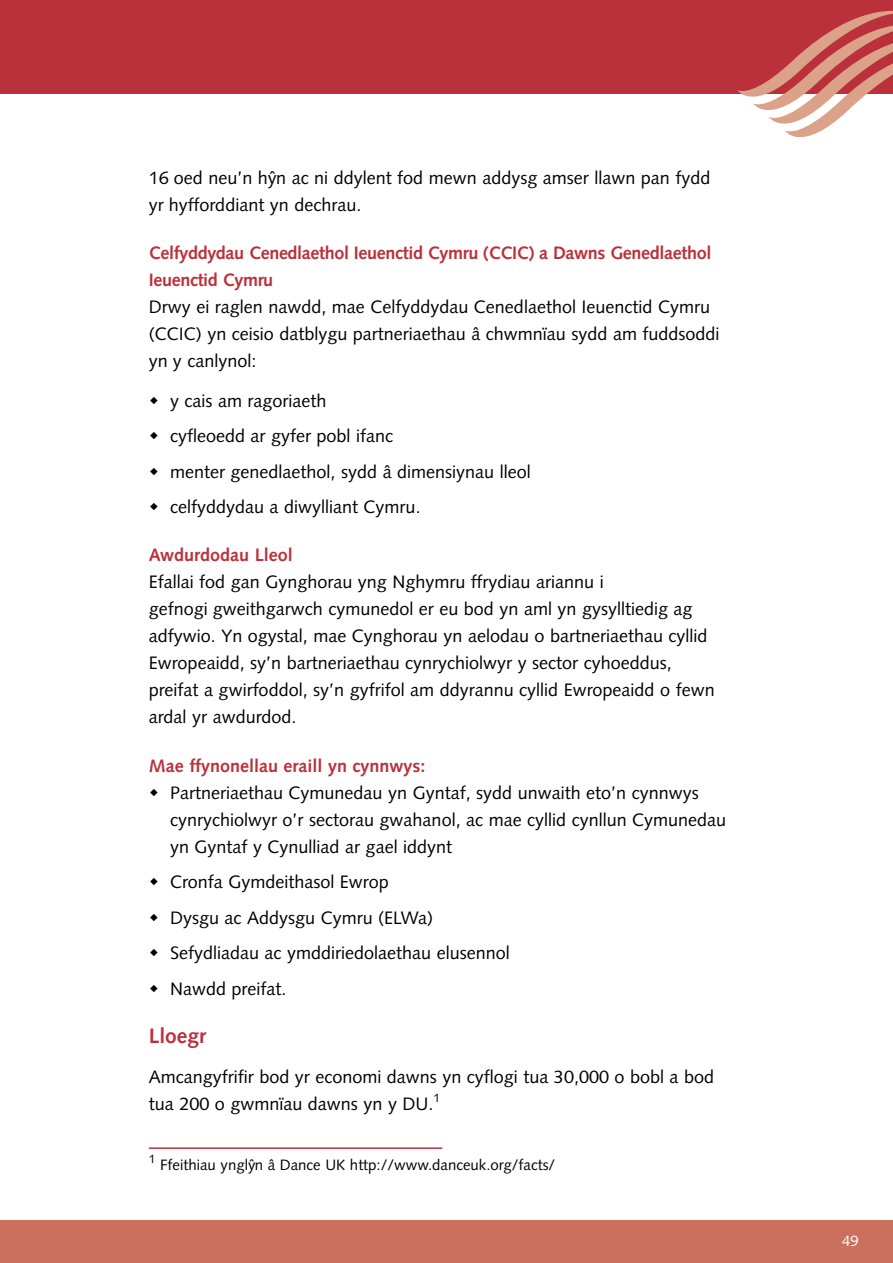
<style>
.page{position:relative;width:893px;height:1263px;background:#fff}
.page>*{position:absolute;margin:0;border:0;box-sizing:border-box;transform-origin:0 0}
.sub_sub_head{font:700 21px "Syntax";color:#ba313b}
.Body_Text{font:18px/27px "Syntax";color:#000}
.Bullets{font:18px/27px "Syntax";color:#000}
.Body_Text-2{font:700 18px/27px "Syntax";letter-spacing:-.02em;color:#ba313b}
.sub_sub_sub_head{font:700 18px "Syntax";color:#ba313b}
.Body_Text-3{font:15px "Syntax";color:#000}
.t1{font:15px "Syntax";color:#fff}
.Body_Text-4{font:12px "Syntax";color:#000}
</style>
<div class="page">
<div style="left:0;top:1220px;width:893px;height:43px;background:#cb705e"></div>
<div style="left:0;top:0;width:893px;height:94px;background:#ba313b"></div>
<svg style="left:737px;top:10px;width:156px;height:128px"></svg>
<hr style="left:149px;top:1147px;width:293px;height:2px;background:#ba313b">
<p class="Body_Text" style="left:149px;top:164px;width:563px">16 oed neu’n hyˆn ac ni ddylent fod mewn addysg amser llawn pan fydd yr hyfforddiant yn dechrau.</p>
<p class="Body_Text-2" style="left:149px;top:239px;width:564px">Celfyddydau Cenedlaethol Ieuenctid Cymru (CCIC) a Dawns Genedlaethol<br>Ieuenctid Cymru</p>
<p class="Body_Text" style="left:149px;top:293px;width:572px">Drwy ei raglen nawdd, mae Celfyddydau Cenedlaethol Ieuenctid Cymru (CCIC) yn ceisio datblygu partneriaethau â chwmnïau sydd am fuddsoddi yn y canlynol:</p>
<p class="Bullets" style="left:170px;top:387px;width:158px">y cais am ragoriaeth</p>
<p class="Bullets" style="left:170px;top:422px;width:225px">cyfleoedd ar gyfer pobl ifanc</p>
<p class="Bullets" style="left:170px;top:458px;width:362px">menter genedlaethol, sydd â dimensiynau lleol</p>
<p class="Bullets" style="left:170px;top:493px;width:252px">celfyddydau a diwylliant Cymru.</p>
<p class="sub_sub_sub_head" style="left:149px;top:545px;width:145px">Awdurdodau Lleol</p>
<p class="Body_Text" style="left:149px;top:569px;width:567px">Efallai fod gan Gynghorau yng Nghymru ffrydiau ariannu i<br>gefnogi gweithgarwch cymunedol er eu bod yn aml yn gysylltiedig ag adfywio. Yn ogystal, mae Cynghorau yn aelodau o bartneriaethau cyllid Ewropeaidd, sy’n bartneriaethau cynrychiolwyr y sector cyhoeddus, preifat a gwirfoddol, sy’n gyfrifol am ddyrannu cyllid Ewropeaidd o fewn ardal yr awdurdod.</p>
<p class="sub_sub_sub_head" style="left:149px;top:755px;width:278px">Mae ffynonellau eraill yn cynnwys:</p>
<p class="Bullets" style="left:170px;top:779px;width:558px">Partneriaethau Cymunedau yn Gyntaf, sydd unwaith eto’n cynnwys cynrychiolwyr o’r sectorau gwahanol, ac mae cyllid cynllun Cymunedau yn Gyntaf y Cynulliad ar gael iddynt</p>
<p class="Bullets" style="left:170px;top:868px;width:220px">Cronfa Gymdeithasol Ewrop</p>
<p class="Bullets" style="left:170px;top:904px;width:265px">Dysgu ac Addysgu Cymru (ELWa)</p>
<p class="Bullets" style="left:170px;top:939px;width:341px">Sefydliadau ac ymddiriedolaethau elusennol</p>
<p class="Bullets" style="left:170px;top:975px;width:118px">Nawdd preifat.</p>
<p class="sub_sub_head" style="left:149px;top:1024px;width:59px">Lloegr</p>
<p class="Body_Text" style="left:149px;top:1063px;width:567px">Amcangyfrifir bod yr economi dawns yn cyflogi tua 30,000 o bobl a bod tua 200 o gwmnïau dawns yn y DU.<sup>1</sup></p>
<p class="Body_Text-4" style="left:149px;top:1151px;width:8px">1</p>
<p class="Body_Text-3" style="left:160px;top:1156px;width:397px">Ffeithiau ynglyˆn â Dance UK http://www.danceuk.org/facts/</p>
<p class="t1" style="left:842px;top:1232px;width:18px">49</p>
</div>
